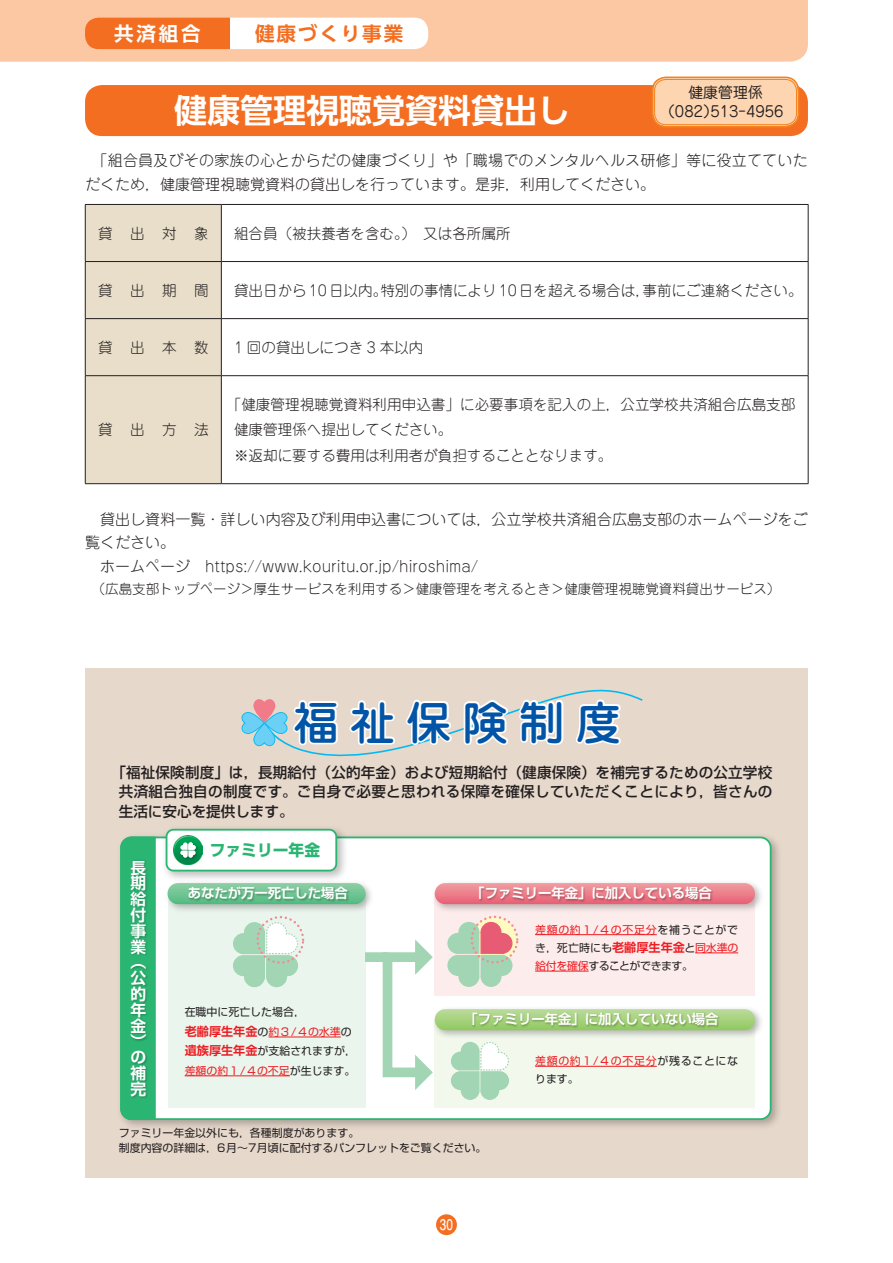
<style>
.page{position:relative;width:893px;height:1263px;background:#fff}
.page>*{position:absolute;margin:0;border:0;box-sizing:border-box;transform-origin:0 0}
.t1{font:500 45.3px "Jun 34 Pro";letter-spacing:.25em;color:#0154a6}
.t2{font:700 33px "UD Shin Go Pr 6 De";color:#fff}
.t3{font:700 19.5px "UD Shin Go Pr 6 De";letter-spacing:.1em;color:#f36e21}
.t4{font:700 19.5px "Shin Go Pr 6 De";color:#fff}
.t5{font:700 15.75px "Shin Go Pro De";color:#fff}
.t6{font:700 15.75px "Shin Go Pro";color:#2bb572}
.t7{font:300 15px/23.4px "Jun 101 Pro";letter-spacing:.005em;color:#231f20}
.t8{font:14.85px/19.2px "Jun 201 Pro";color:#231f20;text-align:center}
.t9{font:300 14.55px/25.5px "Jun 101 Pro";color:#231f20}
.t10{font:500 14.55px/19.4px "Shin Go Pro";letter-spacing:.02em;color:#231f20;text-align:justify}
.t11{font:700 14.55px "Futo Go B101 Pr 6";color:#fff;scale:.8 1}
.t12{font:300 13.5px "Jun 101 Pro";color:#231f20}
.t13{font:700 13.35px "Shin Go Pro De";color:#fff}
.t14{font:10.95px/19.5px "Shin Go Pro";color:#231f20}
.t15{font:10.95px/18.1px "Shin Go Pro";letter-spacing:.065em;color:#ee1d23}
.s1{font-family:"Shin Go Pro De";font-weight:700;font-size:12.15px;color:#ee1d23}
.s2{color:#ee1d23}
.s3{color:#231f20}
</style>
<div class="page">
<div style="left:0;top:0;width:808px;height:62px;background:#fcc8a3"></div>
<svg style="left:85px;top:18px;width:343px;height:31px"></svg>
<div style="left:85px;top:85px;width:723px;height:51px;background:#f36e21;border-radius:17px"></div>
<div style="left:436px;top:1214px;width:21px;height:21px;background:#f36e21;border-radius:50%"></div>
<div style="left:86px;top:205px;width:135px;height:278px;background:#e9dec9"></div>
<hr style="left:85px;top:204px;width:136px;height:1px;background:#231f20">
<hr style="left:85px;top:205px;width:1px;height:56px;background:#231f20">
<hr style="left:221px;top:204px;width:587px;height:1px;background:#231f20">
<hr style="left:221px;top:205px;width:1px;height:56px;background:#231f20">
<hr style="left:808px;top:205px;width:1px;height:56px;background:#231f20">
<hr style="left:85px;top:261px;width:136px;height:1px;background:#231f20">
<hr style="left:85px;top:262px;width:1px;height:56px;background:#231f20">
<hr style="left:221px;top:261px;width:587px;height:1px;background:#231f20">
<hr style="left:221px;top:262px;width:1px;height:56px;background:#231f20">
<hr style="left:808px;top:262px;width:1px;height:56px;background:#231f20">
<hr style="left:85px;top:318px;width:136px;height:1px;background:#231f20">
<hr style="left:85px;top:319px;width:1px;height:56px;background:#231f20">
<hr style="left:221px;top:318px;width:587px;height:1px;background:#231f20">
<hr style="left:221px;top:319px;width:1px;height:56px;background:#231f20">
<hr style="left:808px;top:319px;width:1px;height:56px;background:#231f20">
<hr style="left:85px;top:375px;width:136px;height:1px;background:#231f20">
<hr style="left:85px;top:376px;width:1px;height:107px;background:#231f20">
<hr style="left:221px;top:375px;width:587px;height:1px;background:#231f20">
<hr style="left:221px;top:376px;width:1px;height:107px;background:#231f20">
<hr style="left:808px;top:376px;width:1px;height:107px;background:#231f20">
<hr style="left:85px;top:483px;width:136px;height:1px;background:#231f20">
<hr style="left:221px;top:483px;width:587px;height:1px;background:#231f20">
<div style="left:85px;top:668px;width:723px;height:510px;background:#e6d8cb"></div>
<svg style="left:242px;top:689px;width:401px;height:68px"></svg>
<img style="left:124px;top:837px;width:655px;height:290px">
<div style="left:121px;top:837px;width:650px;height:282px;background:#fff;border-radius:10px"></div>
<div style="left:120px;top:836px;width:652px;height:284px;border:2px solid #2bb572;border-radius:10px"></div>
<div style="left:435px;top:893px;width:320px;height:103px;background:#fcedec"></div>
<div style="left:168px;top:893px;width:198px;height:215px;background:#eaf5ed"></div>
<div style="left:435px;top:1019px;width:320px;height:89px;background:#f2f8ec"></div>
<div style="left:472px;top:917px;width:45px;height:45px;background:#fffac1;border-radius:50%"></div>
<img style="left:159px;top:828px;width:192px;height:49px">
<div style="left:167px;top:830px;width:169px;height:40px;background:#fff;border-radius:7px"></div>
<div style="left:166px;top:829px;width:171px;height:42px;border:2px solid #2bb572;border-radius:7px"></div>
<img style="left:174px;top:836px;width:28px;height:28px">
<img style="left:178px;top:840px;width:22px;height:22px">
<svg style="left:180px;top:842px;width:16px;height:16px"></svg>
<svg style="left:120px;top:836px;width:38px;height:285px"></svg>
<img style="left:128px;top:858px;width:23px;height:243px">
<svg style="left:233px;top:921px;width:66px;height:67px"></svg>
<svg style="left:451px;top:1041px;width:58px;height:59px"></svg>
<hr style="left:268px;top:1037px;width:73px;height:1px;background:#ee1d23">
<hr style="left:185px;top:1075px;width:105px;height:1px;background:#ee1d23">
<div style="left:256px;top:916px;width:48px;height:48px;border:2px dashed #ee8c95;border-radius:50%"></div>
<img style="left:167px;top:877px;width:204px;height:33px">
<svg style="left:168px;top:883px;width:197px;height:21px"></svg>
<img style="left:186px;top:885px;width:165px;height:19px">
<svg style="left:447px;top:921px;width:66px;height:66px"></svg>
<img style="left:434px;top:885px;width:327px;height:30px">
<svg style="left:435px;top:883px;width:320px;height:21px"></svg>
<img style="left:476px;top:885px;width:239px;height:19px">
<img style="left:434px;top:1011px;width:327px;height:30px">
<svg style="left:435px;top:1009px;width:320px;height:21px"></svg>
<img style="left:470px;top:1010px;width:252px;height:20px">
<hr style="left:535px;top:934px;width:122px;height:1px;background:#ee1d23">
<hr style="left:695px;top:952px;width:43px;height:1px;background:#ee1d23">
<hr style="left:535px;top:971px;width:54px;height:1px;background:#ee1d23">
<hr style="left:535px;top:1066px;width:122px;height:1px;background:#ee1d23">
<div style="left:383px;top:952px;width:39px;height:125px;border:10px solid #a1d5b3"></div>
<svg style="left:415px;top:1055px;width:18px;height:35px"></svg>
<svg style="left:415px;top:939px;width:18px;height:36px"></svg>
<div style="left:365px;top:952px;width:23px;height:10px;background:#a1d5b3"></div>
<div style="left:470px;top:916px;width:48px;height:47px;border:2px dashed #ee8c95;border-radius:50%"></div>
<div style="left:653px;top:78px;width:145px;height:48px;background:#fdd5b0;border-radius:13px"></div>
<div style="left:652px;top:77px;width:147px;height:51px;border:2px solid #f58220;border-radius:14px"></div>
<div style="left:654px;top:79px;width:143px;height:46px;border:1px solid #f58220;border-radius:11px"></div>
<h3 class="t4" style="left:114px;top:17px;width:88px">共済組合</h3>
<h3 class="t3" style="left:255px;top:18px;width:150px">健康づくり事業</h3>
<p class="t8" style="left:660px;top:81px;width:125px">健康管理係<br>（082）513-4956</p>
<h2 class="t2" style="left:174px;top:84px;width:397px">健康管理視聴覚資料貸出し</h2>
<p class="t7" style="left:85px;top:147px;width:724px">　「組合員及びその家族の心とからだの健康づくり」や「職場でのメンタルヘルス研修」等に役立てていただくため，健康管理視聴覚資料の貸出しを行っています。是非，利用してください。</p>
<p class="t9" style="left:98px;top:219px;width:112px">貸出対象</p>
<p class="t9" style="left:234px;top:219px;width:278px">組合員（被扶養者を含む。）　又は各所属所</p>
<p class="t9" style="left:98px;top:276px;width:112px">貸出期間</p>
<p class="t9" style="left:234px;top:276px;width:570px">貸出日から 10日以内。特別の事情により 10日を超える場合は，事前にご連絡ください。</p>
<p class="t9" style="left:98px;top:333px;width:112px">貸出本数</p>
<p class="t9" style="left:234px;top:333px;width:191px">1 回の貸出しにつき 3 本以内</p>
<p class="t9" style="left:98px;top:415px;width:112px">貸出方法</p>
<p class="t9" style="left:234px;top:390px;width:563px;text-indent:-7px">「健康管理視聴覚資料利用申込書」に必要事項を記入の上，公立学校共済組合広島支部健康管理係へ提出してください。<br>※返却に要する費用は利用者が負担することとなります。</p>
<p class="t7" style="left:85px;top:506px;width:724px">　貸出し資料一覧・詳しい内容及び利用申込書については，公立学校共済組合広島支部のホームページをご覧ください。<br>　ホームページ　https://www.kouritu.or.jp/hiroshima/</p>
<p class="t12" style="left:85px;top:578px;width:697px">　（広島支部トップページ＞厚生サービスを利用する＞健康管理を考えるとき＞健康管理視聴覚資料貸出サービス）</p>
<h1 class="t1" style="left:293px;top:687px;width:329px">福祉保険制度</h1>
<p class="t10" style="left:119px;top:761px;width:655px;text-indent:-7px">「福祉保険制度」は，長期給付（公的年金）および短期給付（健康保険）を補完するための公立学校共済組合独自の制度です。ご自身で必要と思われる保障を確保していただくことにより，皆さんの生活に安心を提供します。</p>
<p class="t5" style="left:131px;top:855px;width:17px">長</p>
<p class="t5" style="left:131px;top:870px;width:17px">期</p>
<p class="t5" style="left:131px;top:886px;width:17px">給</p>
<p class="t5" style="left:131px;top:902px;width:17px">付</p>
<p class="t5" style="left:131px;top:918px;width:17px">事</p>
<p class="t5" style="left:131px;top:934px;width:17px">業</p>
<p class="t5" style="left:131px;top:949px;width:17px">（</p>
<p class="t5" style="left:131px;top:965px;width:17px">公</p>
<p class="t5" style="left:131px;top:981px;width:17px">的</p>
<p class="t5" style="left:131px;top:997px;width:17px">年</p>
<p class="t5" style="left:131px;top:1013px;width:17px">金</p>
<p class="t5" style="left:131px;top:1028px;width:17px">）</p>
<p class="t5" style="left:131px;top:1044px;width:17px">の</p>
<p class="t5" style="left:131px;top:1060px;width:17px">補</p>
<p class="t5" style="left:131px;top:1076px;width:17px">完</p>
<p class="t6" style="left:210px;top:837px;width:112px">ファミリー年金</p>
<p class="t13" style="left:188px;top:882px;width:162px">あなたが万一死亡した場合</p>
<p class="t13" style="left:471px;top:882px;width:242px">「ファミリー年金」に加入している場合</p>
<p class="t14" style="left:185px;top:1001px;width:173px">在職中に死亡した場合，<br><span class="s1">老齢厚生年金</span>の<span class="s2">約３/４の水準</span>の<span class="s1">遺族厚生年金</span>が支給されますが，<span class="s2">差額の約１/４の不足</span>が生じます。</p>
<p class="t14" style="left:535px;top:919px;width:205px;line-height:18.1px;text-align:justify"><span class="s2">差額の約１/４の不足分</span>を補うことができ，死亡時にも<span class="s1">老齢厚生年金</span>と<span class="s2">同水準の給付を確保</span>することができます。</p>
<p class="t13" style="left:465px;top:1008px;width:255px">「ファミリー年金」に加入していない場合</p>
<p class="t15" style="left:535px;top:1051px;width:205px">差額の約１/４の不足分<span class="s3">が残ることになります。</span></p>
<p class="t14" style="left:119px;top:1124px;width:369px;line-height:14.5px">ファミリー年金以外にも，各種制度があります。<br>制度内容の詳細は，6月～7月頃に配付するパンフレットをご覧ください。</p>
<p class="t11" style="left:440px;top:1213px;width:18px">30</p>
</div>
